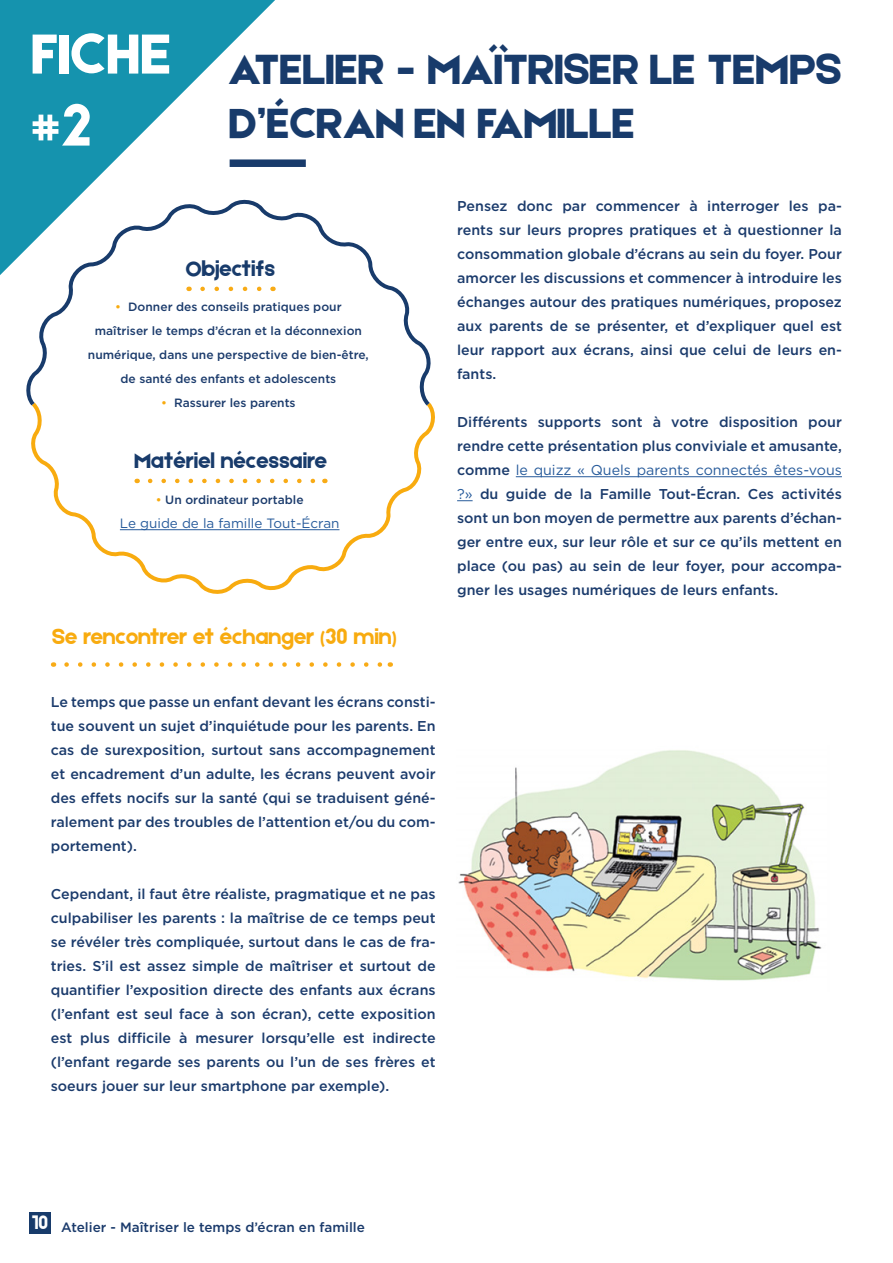
<style>
.page{position:relative;width:893px;height:1263px;background:#fff}
.page>*{position:absolute;margin:0;border:0;box-sizing:border-box;transform-origin:0 0}
.t1{font:60px/72px "Etna";color:#fff}
.t2{font:45px/54px "Etna";color:#183b6b}
.t3{font:22.5px "Etna";color:#f8ab0f}
.t4{font:22.5px "Etna";color:#183b6b}
.t5{font:19.5px "Etna";color:#fff}
.t6{font:500 14.25px/24px "Gotham";color:#1b3b6c;text-align:justify}
.t7{font:500 13.5px "Gotham";color:#1b3b6c}
.t8{font:13.5px "Gotham";color:#275b9b}
.t9{font:500 12px/24px "Gotham";color:#1b3b6c;text-align:center}
.s1{color:#f8ab0f}
.s2{font-weight:400;color:#275b9b}
</style>
<div class="page">
<div style="left:29px;top:1212px;width:22px;height:21px;background:#183b6b"></div>
<div style="left:230px;top:159px;width:76px;height:8px;background:#183b6b"></div>
<hr style="left:516px;top:476px;width:326px;height:1px;background:#275b9b">
<svg style="left:457px;top:500px;width:16px;height:1px"></svg>
<svg style="left:0;top:0;width:275px;height:275px;fill:#1593ae"></svg>
<svg style="left:31px;top:410px;width:404px;height:184px"></svg>
<svg style="left:26px;top:199px;width:408px;height:211px"></svg>
<img style="left:458px;top:750px;width:364px;height:231px">
<svg style="left:213px;top:347px;width:59px;height:3px"></svg>
<svg style="left:161px;top:553px;width:141px;height:3px"></svg>
<svg style="left:216px;top:316px;width:68px;height:6px"></svg>
<svg style="left:203px;top:287px;width:62px;height:4px"></svg>
<svg style="left:150px;top:479px;width:168px;height:24px"></svg>
<hr style="left:120px;top:529px;width:219px;height:1px;background:#275b9b">
<svg style="left:67px;top:662px;width:316px;height:5px"></svg>
<h1 class="t1" style="left:31px;top:15px;width:142px">FICHE #2</h1>
<h2 class="t2" style="left:229px;top:39px;width:615px">ATELIER - MAÎTRISER LE TEMPS<br>D’ÉCRAN EN FAMILLE</h2>
<h3 class="t4" style="left:186px;top:252px;width:91px">Objectifs</h3>
<p class="t9" style="left:88px;top:295px;width:282px"><span class="s1">•</span> Donner des conseils pratiques pour maîtriser le temps d’écran et la déconnexion numérique, dans une perspective de bien-être, de santé des enfants et adolescents</p>
<p class="t9" style="left:161px;top:391px;width:136px"><span class="s1">•</span> Rassurer les parents</p>
<h3 class="t4" style="left:134px;top:444px;width:194px">Matériel nécessaire</h3>
<p class="t9" style="left:156px;top:488px;width:149px"><span class="s1">•</span> Un ordinateur portable</p>
<p class="t8" style="left:120px;top:515px;width:221px">Le guide de la famille Tout-Écran</p>
<h3 class="t3" style="left:52px;top:621px;width:346px">Se rencontrer et échanger (30 min)</h3>
<p class="t6" style="left:51px;top:690px;width:386px">Le temps que passe un enfant devant les écrans consti&shy;tue souvent un sujet d’inquiétude pour les parents. En cas de surexposition, surtout sans accompagnement et encadrement d’un adulte, les écrans peuvent avoir des effets nocifs sur la santé (qui se traduisent géné&shy;ralement par des troubles de l’attention et/ou du com&shy;portement).</p>
<p class="t6" style="left:51px;top:882px;width:386px">Cependant, il faut être réaliste, pragmatique et ne pas culpabiliser les parents : la maîtrise de ce temps peut se révéler très compliquée, surtout dans le cas de fra&shy;tries. S’il est assez simple de maîtriser et surtout de quantifier l’exposition directe des enfants aux écrans (l’enfant est seul face à son écran), cette exposition est plus difficile à mesurer lorsqu’elle est indirecte (l’enfant regarde ses parents ou l’un de ses frères et soeurs jouer sur leur smartphone par exemple).</p>
<p class="t6" style="left:457px;top:194px;width:386px">Pensez donc par commencer à interroger les pa&shy;rents sur leurs propres pratiques et à questionner la consommation globale d’écrans au sein du foyer. Pour amorcer les discussions et commencer à introduire les échanges autour des pratiques numériques, proposez aux parents de se présenter, et d’expliquer quel est leur rapport aux écrans, ainsi que celui de leurs en&shy;fants.</p>
<p class="t6" style="left:457px;top:410px;width:386px">Différents supports sont à votre disposition pour rendre cette présentation plus conviviale et amusante, comme <span class="s2">le quizz « Quels parents connectés êtes-vous ?»</span> du guide de la Famille Tout-Écran. Ces activités sont un bon moyen de permettre aux parents d’échan&shy;ger entre eux, sur leur rôle et sur ce qu’ils mettent en place (ou pas) au sein de leur foyer, pour accompa&shy;gner les usages numériques de leurs enfants.</p>
<h3 class="t5" style="left:32px;top:1209px;width:18px">10</h3>
<p class="t7" style="left:61px;top:1218px;width:305px">Atelier - Maîtriser le temps d’écran en famille</p>
</div>
